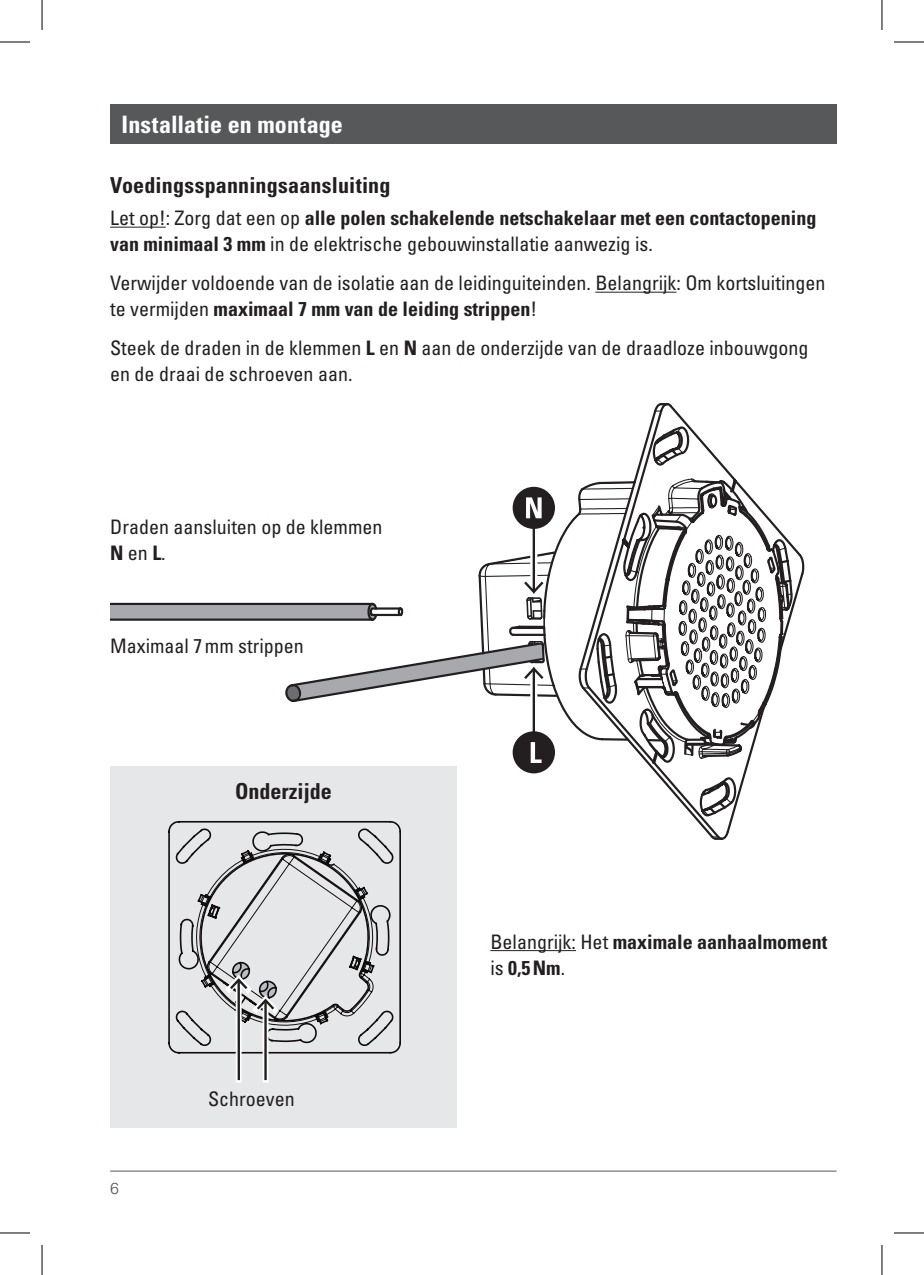
<style>
.page{position:relative;width:924px;height:1275px;background:#fff}
.page>*{position:absolute;margin:0;border:0;box-sizing:border-box;transform-origin:0 0}
.t1{font:700 condensed 24px "Univers LT Std";letter-spacing:.005em;color:#fff}
.t2{font:700 condensed 22px "Univers LT Std";letter-spacing:.005em;color:#231f20}
.t3{font:condensed 20px/26px "Univers LT Std";color:#231f20}
.t4{font:700 condensed 20px/26px "Univers LT Std";color:#231f20}
.t5{font:300 16px "Univers LT Std";color:#57585a}
.s1{font-weight:400}
.s2{font-weight:700}
</style>
<div class="page">
<hr style="left:110px;top:1170px;width:726px;height:1px;background:#57585a">
<div style="left:110px;top:766px;width:346px;height:362px;background:#e6e7e9"></div>
<svg style="left:262px;top:1053px;width:6px;height:29px"></svg>
<hr style="left:264px;top:1000px;width:2px;height:80px;background:#231f20">
<div style="left:235px;top:979px;width:6px;height:103px;background:#fff"></div>
<hr style="left:237px;top:980px;width:3px;height:100px;background:#231f20">
<svg style="left:110px;top:425px;width:682px;height:628px"></svg>
<div style="left:110px;top:104px;width:726px;height:39px;background:#57585a"></div>
<hr style="left:110px;top:227px;width:56px;height:1px;background:#231f20">
<hr style="left:595px;top:292px;width:81px;height:1px;background:#231f20">
<hr style="left:490px;top:950px;width:85px;height:1px;background:#231f20">
<hr style="left:0;top:42px;width:30px;height:1px;background:#000">
<hr style="left:893px;top:42px;width:30px;height:1px;background:#000">
<hr style="left:0;top:1232px;width:30px;height:1px;background:#000">
<hr style="left:893px;top:1232px;width:30px;height:1px;background:#000">
<hr style="left:42px;top:0;width:1px;height:30px;background:#000">
<hr style="left:42px;top:1245px;width:1px;height:30px;background:#000">
<hr style="left:881px;top:0;width:1px;height:30px;background:#000">
<hr style="left:881px;top:1245px;width:1px;height:30px;background:#000">
<p class="t1" style="left:121px;top:110px;width:223px">Installatie en montage</p>
<p class="t2" style="left:110px;top:171px;width:282px">Voedingsspanningsaansluiting</p>
<p class="t4" style="left:110px;top:205px;width:707px"><span class="s1">Let op!: Zorg dat een op</span> alle polen schakelende netschakelaar met een contactopening van minimaal 3 mm <span class="s1">in de elektrische gebouwinstallatie aanwezig is.</span></p>
<p class="t3" style="left:110px;top:270px;width:716px">Verwijder voldoende van de isolatie aan de leidinguiteinden. Belangrijk: Om kortsluitingen te vermijden <span class="s2">maximaal 7 mm van de leiding strippen</span>!</p>
<p class="t3" style="left:110px;top:335px;width:699px">Steek de draden in de klemmen <span class="s2">L</span> en <span class="s2">N</span> aan de onderzijde van de draadloze inbouwgong en de draai de schroeven aan.</p>
<p class="t3" style="left:110px;top:513px;width:274px">Draden aansluiten op de klemmen<br><span class="s2">N</span> en <span class="s2">L</span>.</p>
<p class="t3" style="left:110px;top:633px;width:195px">Maximaal 7mm strippen</p>
<p class="t2" style="left:235px;top:777px;width:98px">Onderzijde</p>
<p class="t5" style="left:110px;top:1178px;width:10px">6</p>
<p class="t3" style="left:208px;top:1085px;width:88px">Schroeven</p>
<p class="t4" style="left:490px;top:928px;width:338px"><span class="s1">Belangrijk: Het</span> maximale aanhaalmoment <span class="s1">is</span> 0,5Nm<span class="s1">.</span></p>
</div>
